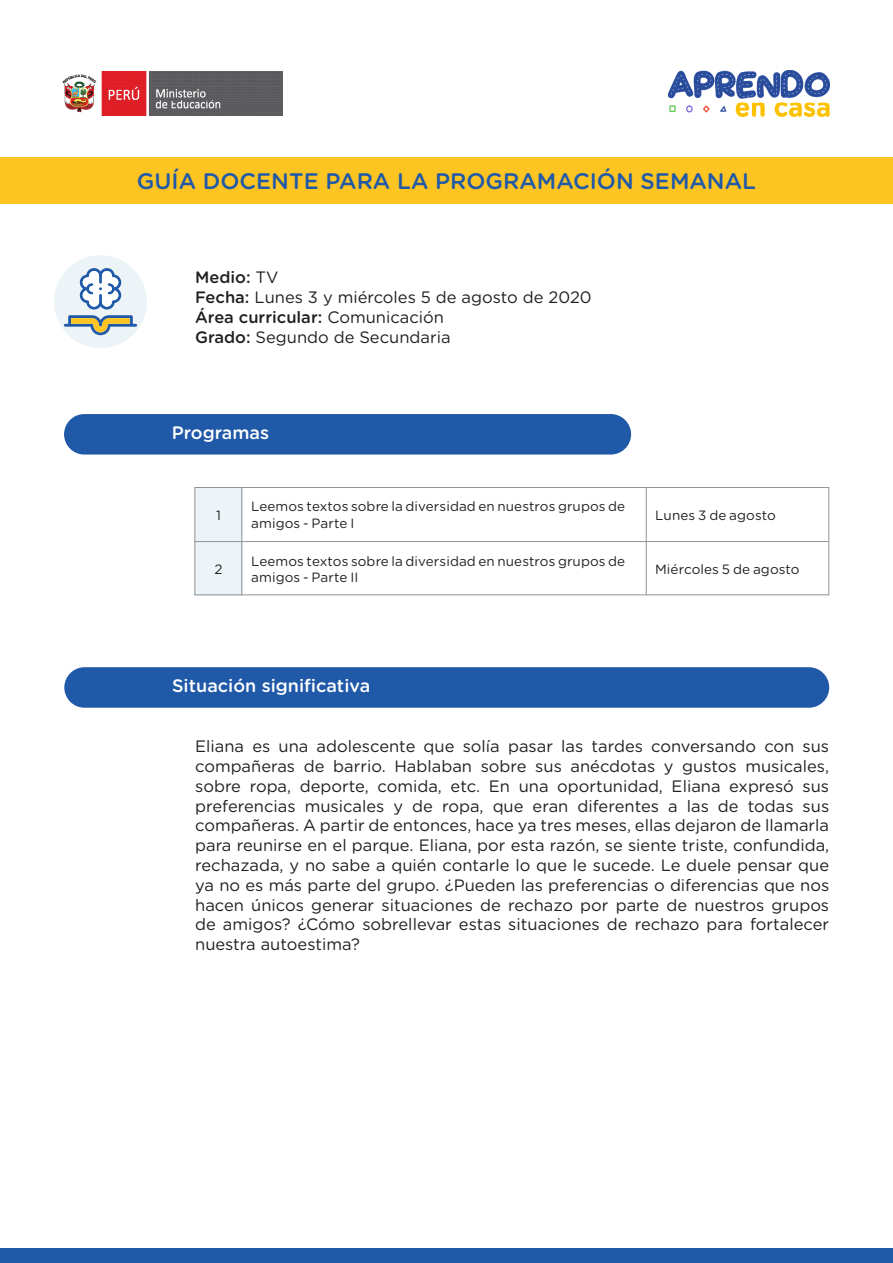
<style>
.page{position:relative;width:893px;height:1263px;background:#fff}
.page>*{position:absolute;margin:0;border:0;box-sizing:border-box;transform-origin:0 0}
.t1{font:500 22.5px "Gotham Rounded";color:#2059a8}
.t2{font:500 18px "Gotham Rounded";color:#fff}
.t3{font:16.5px/19.8px "Gotham Rounded";color:#231f20;text-align:justify}
.t4{font:500 16.5px "Gotham Rounded";color:#231f20}
.t5{font:13.5px/16.2px "Gotham Rounded";letter-spacing:.01em;color:#231f20}
.s1{font-weight:400}
.s2{font-weight:500}
</style>
<div class="page">
<div style="left:0;top:1248px;width:893px;height:15px;background:#2059a8"></div>
<img style="left:62px;top:71px;width:220px;height:45px">
<img style="left:668px;top:70px;width:161px;height:47px">
<div style="left:0;top:157px;width:893px;height:47px;background:#fec422"></div>
<div style="left:54px;top:255px;width:93px;height:93px;background:#edf4f8;border-radius:50%"></div>
<svg style="left:64px;top:268px;width:73px;height:67px"></svg>
<div style="left:64px;top:667px;width:765px;height:41px;background:#2059a8;border-radius:20px"></div>
<div style="left:64px;top:414px;width:567px;height:41px;background:#2059a8;border-radius:20px"></div>
<div style="left:194px;top:487px;width:49px;height:108px;background:#edf4f8"></div>
<div style="left:194px;top:487px;width:635px;height:108px;border:1px solid #939598"></div>
<hr style="left:241px;top:487px;width:1px;height:108px;background:#939598">
<hr style="left:646px;top:487px;width:1px;height:108px;background:#939598">
<hr style="left:194px;top:541px;width:635px;height:1px;background:#939598">
<h1 class="t1" style="left:137px;top:165px;width:621px">GUÍA DOCENTE PARA LA PROGRAMACIÓN SEMANAL</h1>
<p class="t4" style="left:195px;top:266px;width:85px">Medio: <span class="s1">TV</span></p>
<p class="t3" style="left:195px;top:287px;width:398px"><span class="s2">Fecha:</span> Lunes 3 y miércoles 5 de agosto de 2020</p>
<p class="t4" style="left:195px;top:305px;width:250px">Área curricular: <span class="s1">Comunicación</span></p>
<p class="t3" style="left:195px;top:326px;width:257px"><span class="s2">Grado:</span> Segundo de Secundaria</p>
<p class="t2" style="left:172px;top:420px;width:99px">Programas</p>
<p class="t5" style="left:216px;top:506px;width:6px">1</p>
<p class="t5" style="left:251px;top:498px;width:376px">Leemos textos sobre la diversidad en nuestros grupos de amigos - Parte I</p>
<p class="t5" style="left:655px;top:506px;width:122px">Lunes 3 de agosto</p>
<p class="t5" style="left:215px;top:560px;width:10px">2</p>
<p class="t5" style="left:251px;top:552px;width:376px">Leemos textos sobre la diversidad en nuestros grupos de amigos - Parte II</p>
<p class="t5" style="left:655px;top:560px;width:146px">Miércoles 5 de agosto</p>
<p class="t2" style="left:172px;top:673px;width:200px">Situación significativa</p>
<p class="t3" style="left:195px;top:736px;width:636px">Eliana es una adolescente que solía pasar las tardes conversando con sus compañeras de barrio. Hablaban sobre sus anécdotas y gustos musicales, sobre ropa, deporte, comida, etc. En una oportunidad, Eliana expresó sus preferencias musicales y de ropa, que eran diferentes a las de todas sus compañeras. A partir de entonces, hace ya tres meses, ellas dejaron de llamarla para reunirse en el parque. Eliana, por esta razón, se siente triste, confundida, rechazada, y no sabe a quién contarle lo que le sucede. Le duele pensar que ya no es más parte del grupo. ¿Pueden las preferencias o diferencias que nos hacen únicos generar situaciones de rechazo por parte de nuestros grupos de amigos? ¿Cómo sobrellevar estas situaciones de rechazo para fortalecer nuestra autoestima?</p>
</div>
